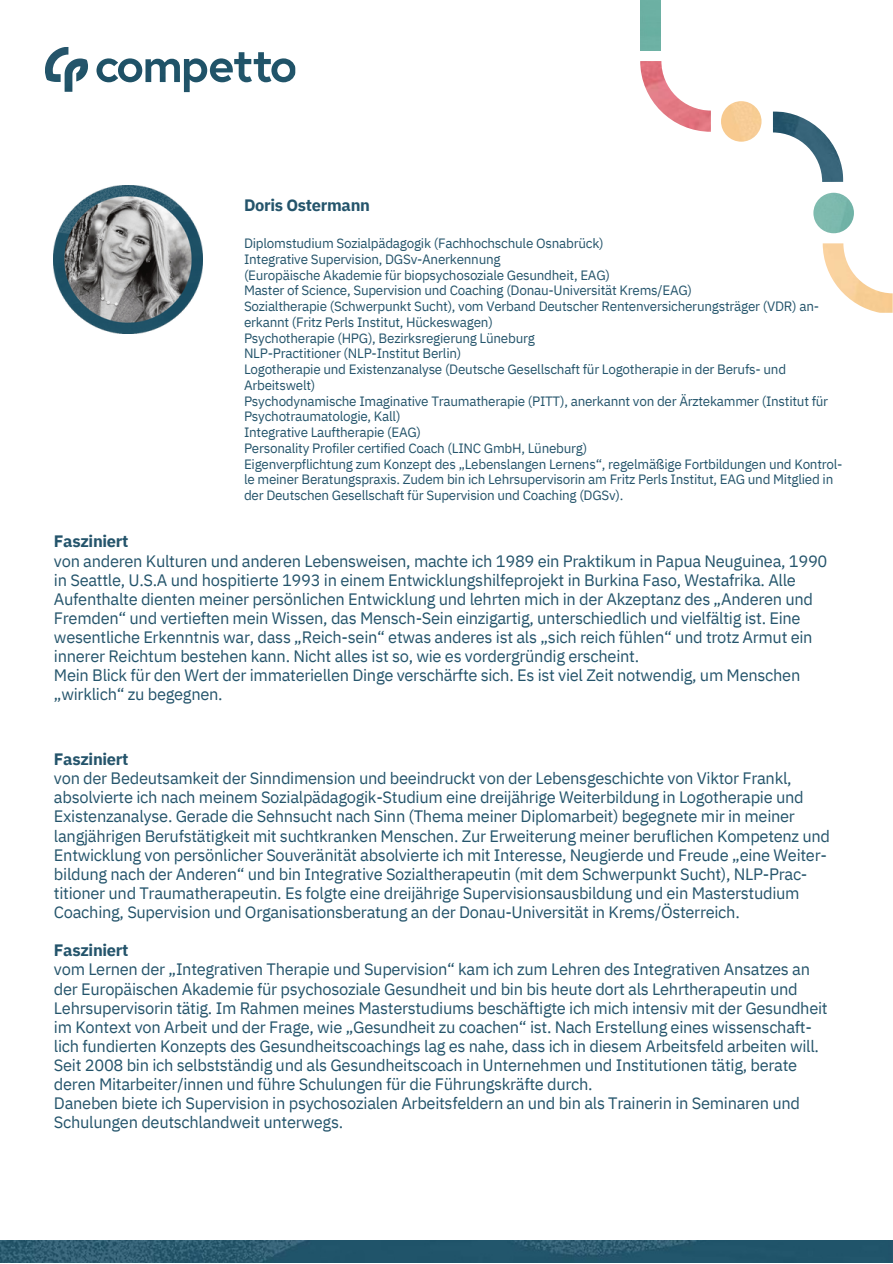
<style>
.page{position:relative;width:893px;height:1264px;background:#fff}
.page>*{position:absolute;margin:0;border:0;box-sizing:border-box;transform-origin:0 0}
.t1{font:16.5px/19px "IBM Plex Sans";letter-spacing:-.02em;color:#24546b}
.t2{font:700 16.5px "IBM Plex Sans";letter-spacing:-.02em;color:#24546b}
.t3{font:13.5px/15.8px "IBM Plex Sans";letter-spacing:-.02em;color:#24546b}
</style>
<div class="page">
<img style="left:773px;top:111px;width:70px;height:71px">
<img style="left:822px;top:243px;width:70px;height:70px">
<img style="left:640px;top:0;width:20px;height:50px">
<img style="left:640px;top:61px;width:70px;height:71px">
<img style="left:813px;top:193px;width:40px;height:40px;border-radius:50%">
<img style="left:721px;top:101px;width:40px;height:41px;border-radius:50%">
<img style="left:54px;top:185px;width:148px;height:149px">
<img style="left:45px;top:47px;width:250px;height:45px">
<img style="left:0;top:1240px;width:892px;height:22px">
<p class="t2" style="left:244px;top:194px;width:127px">Doris Ostermann</p>
<p class="t3" style="left:244px;top:235px;width:600px">Diplomstudium Sozialpädagogik (Fachhochschule Osnabrück)<br>Integrative Supervision, DGSv-Anerkennung<br>(Europäische Akademie für biopsychosoziale Gesundheit, EAG)<br>Master of Science, Supervision und Coaching (Donau-Universität Krems/EAG)<br>Sozialtherapie (Schwerpunkt Sucht), vom Verband Deutscher Rentenversicherungsträger (VDR) an&shy;erkannt (Fritz Perls Institut, Hückeswagen)<br>Psychotherapie (HPG), Bezirksregierung Lüneburg<br>NLP-Practitioner (NLP-Institut Berlin)<br>Logotherapie und Existenzanalyse (Deutsche Gesellschaft für Logotherapie in der Berufs- und Arbeitswelt)<br>Psychodynamische Imaginative Traumatherapie (PITT), anerkannt von der Ärztekammer (Institut für Psychotraumatologie, Kall)<br>Integrative Lauftherapie (EAG)<br>Personality Profiler certified Coach (LINC GmbH, Lüneburg)<br>Eigenverpflichtung zum Konzept des „Lebenslangen Lernens“, regelmäßige Fortbildungen und Kontrol&shy;le meiner Beratungspraxis. Zudem bin ich Lehrsupervisorin am Fritz Perls Institut, EAG und Mitglied in der Deutschen Gesellschaft für Supervision und Coaching (DGSv).</p>
<p class="t2" style="left:54px;top:530px;width:76px">Fasziniert</p>
<p class="t1" style="left:54px;top:551px;width:775px">von anderen Kulturen und anderen Lebensweisen, machte ich 1989 ein Praktikum in Papua Neuguinea, 1990 in Seattle, U.S.A und hospitierte 1993 in einem Entwicklungshilfeprojekt in Burkina Faso, Westafrika. Alle Aufenthalte dienten meiner persönlichen Entwicklung und lehrten mich in der Akzeptanz des „Anderen und Fremden“ und vertieften mein Wissen, das Mensch-Sein einzigartig, unterschiedlich und vielfältig ist. Eine wesentliche Erkenntnis war, dass „Reich-sein“ etwas anderes ist als „sich reich fühlen“ und trotz Armut ein innerer Reichtum bestehen kann. Nicht alles ist so, wie es vordergründig erscheint.<br>Mein Blick für den Wert der immateriellen Dinge verschärfte sich. Es ist viel Zeit notwendig, um Menschen „wirklich“ zu begegnen.</p>
<p class="t2" style="left:54px;top:748px;width:76px">Fasziniert</p>
<p class="t1" style="left:54px;top:768px;width:777px">von der Bedeutsamkeit der Sinndimension und beeindruckt von der Lebensgeschichte von Viktor Frankl, absolvierte ich nach meinem Sozialpädagogik-Studium eine dreijährige Weiterbildung in Logotherapie und Existenzanalyse. Gerade die Sehnsucht nach Sinn (Thema meiner Diplomarbeit) begegnete mir in meiner langjährigen Berufstätigkeit mit suchtkranken Menschen. Zur Erweiterung meiner beruflichen Kompetenz und Entwicklung von persönlicher Souveränität absolvierte ich mit Interesse, Neugierde und Freude „eine Weiter&shy;bildung nach der Anderen“ und bin Integrative Sozialtherapeutin (mit dem Schwerpunkt Sucht), NLP-Prac&shy;titioner und Traumatherapeutin. Es folgte eine dreijährige Supervisionsausbildung und ein Masterstudium Coaching, Supervision und Organisationsberatung an der Donau-Universität in Krems/Österreich.</p>
<p class="t2" style="left:54px;top:939px;width:76px">Fasziniert</p>
<p class="t1" style="left:54px;top:959px;width:775px">vom Lernen der „Integrativen Therapie und Supervision“ kam ich zum Lehren des Integrativen Ansatzes an der Europäischen Akademie für psychosoziale Gesundheit und bin bis heute dort als Lehrtherapeutin und Lehrsupervisorin tätig. Im Rahmen meines Masterstudiums beschäftigte ich mich intensiv mit der Gesundheit im Kontext von Arbeit und der Frage, wie „Gesundheit zu coachen“ ist. Nach Erstellung eines wissenschaft&shy;lich fundierten Konzepts des Gesundheitscoachings lag es nahe, dass ich in diesem Arbeitsfeld arbeiten will.<br>Seit 2008 bin ich selbstständig und als Gesundheitscoach in Unternehmen und Institutionen tätig, berate deren Mitarbeiter/innen und führe Schulungen für die Führungskräfte durch.<br>Daneben biete ich Supervision in psychosozialen Arbeitsfeldern an und bin als Trainerin in Seminaren und Schulungen deutschlandweit unterwegs.</p>
</div>
